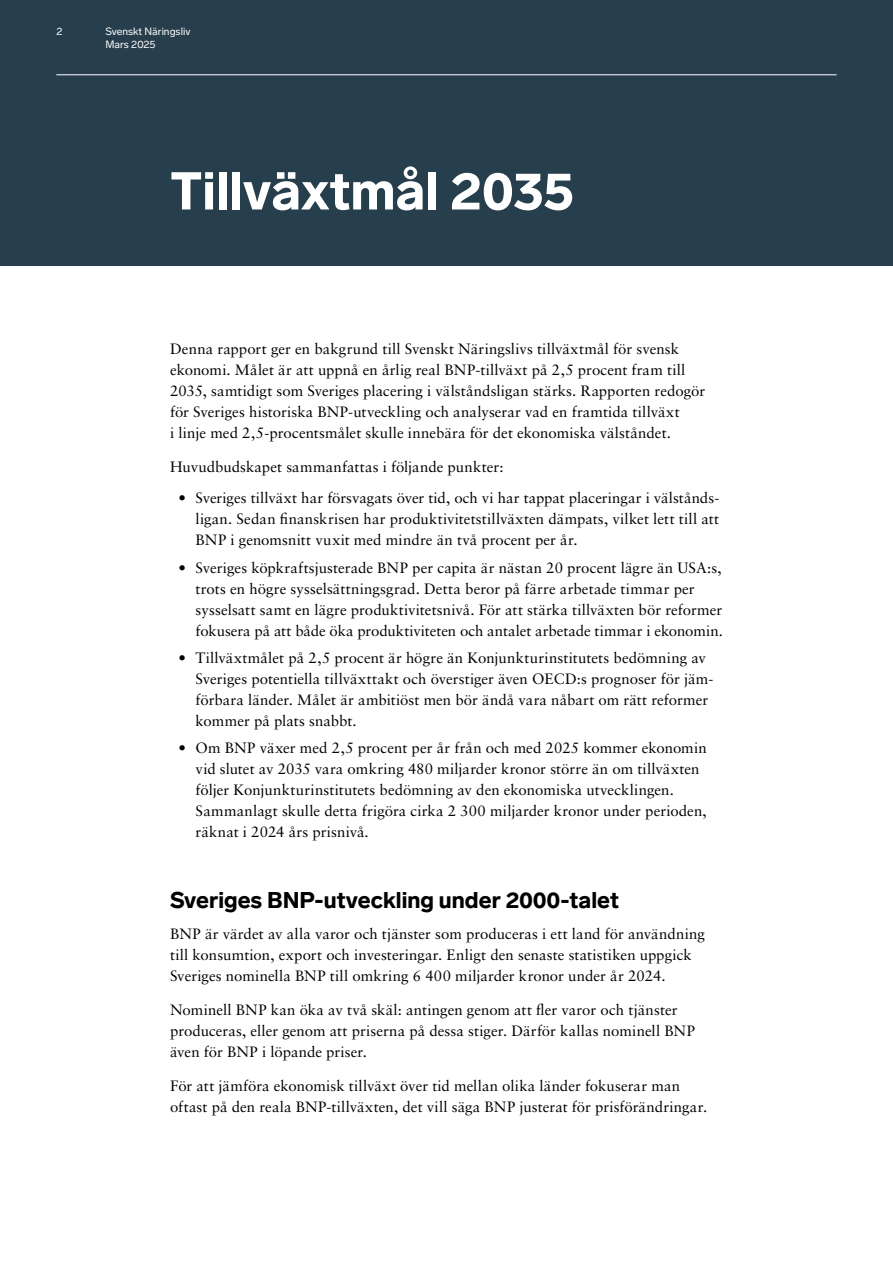
<style>
.page{position:relative;width:893px;height:1263px;background:#fff}
.page>*{position:absolute;margin:0;border:0;box-sizing:border-box;transform-origin:0 0}
.H1_Rubrik{font:900 52.5px "Lab Grotesque";color:#fff}
.H2_Rubrik{font:900 22.5px "Lab Grotesque";color:#000}
.Brödtext_med_punktlistor{font:15px/21px "Sabon LT Std";letter-spacing:.005em;color:#000}
.Brödtext{font:15px/21px "Sabon LT Std";letter-spacing:.005em;color:#000}
.Brödtext_under_H1{font:15px/21px "Sabon LT Std";letter-spacing:.005em;color:#000}
.t1{font:10.5px/12.6px "Lab Grotesque";color:#fff}
</style>
<div class="page">
<div style="left:0;top:0;width:893px;height:266px;background:#273e4d"></div>
<hr style="left:56px;top:75px;width:781px;height:1px;background:#fff">
<p class="t1" style="left:56px;top:25px;width:8px">2</p>
<p class="t1" style="left:106px;top:25px;width:86px">Svenskt Näringsliv<br>Mars 2025</p>
<h1 class="H1_Rubrik" style="left:170px;top:160px;width:406px">Tillväxtmål 2035</h1>
<p class="Brödtext_under_H1" style="left:170px;top:338px;width:537px">Denna rapport ger en bakgrund till Svenskt Näringslivs tillväxtmål för svensk ekonomi. Målet är att uppnå en årlig real BNP-tillväxt på 2,5 procent fram till 2035, samtidigt som Sveriges placering i välståndsligan stärks. Rapporten redogör för Sveriges historiska BNP-utveckling och analyserar vad en framtida tillväxt<br>i linje med 2,5-procentsmålet skulle innebära för det ekonomiska välståndet.</p>
<p class="Brödtext" style="left:170px;top:456px;width:335px">Huvudbudskapet sammanfattas i följande punkter:</p>
<p class="Brödtext_med_punktlistor" style="left:196px;top:487px;width:525px;text-align:justify;text-indent:-17px">• Sveriges tillväxt har försvagats över tid, och vi har tappat placeringar i välstånds&shy;ligan. Sedan finanskrisen har produktivitetstillväxten dämpats, vilket lett till att BNP i genomsnitt vuxit med mindre än två procent per år.</p>
<p class="Brödtext_med_punktlistor" style="left:196px;top:557px;width:529px;text-indent:-17px">• Sveriges köpkraftsjusterade BNP per capita är nästan 20 procent lägre än USA:s, trots en högre sysselsättningsgrad. Detta beror på färre arbetade timmar per sysselsatt samt en lägre produktivitetsnivå. För att stärka tillväxten bör reformer fokusera på att både öka produktiviteten och antalet arbetade timmar i ekonomin.</p>
<p class="Brödtext_med_punktlistor" style="left:196px;top:647px;width:519px;text-indent:-17px">• Tillväxtmålet på 2,5 procent är högre än Konjunkturinstitutets bedömning av Sveriges potentiella tillväxttakt och överstiger även OECD:s prognoser för jäm&shy;förbara länder. Målet är ambitiöst men bör ändå vara nåbart om rätt reformer kommer på plats snabbt.</p>
<p class="Brödtext_med_punktlistor" style="left:196px;top:737px;width:513px;text-indent:-17px">• Om BNP växer med 2,5 procent per år från och med 2025 kommer ekonomin vid slutet av 2035 vara omkring 480 miljarder kronor större än om tillväxten följer Konjunkturinstitutets bedömning av den ekonomiska utvecklingen.<br>Sammanlagt skulle detta frigöra cirka 2 300 miljarder kronor under perioden, räknat i 2024 års prisnivå.</p>
<h2 class="H2_Rubrik" style="left:170px;top:886px;width:450px">Sveriges BNP-utveckling under 2000-talet</h2>
<p class="Brödtext" style="left:170px;top:923px;width:536px">BNP är värdet av alla varor och tjänster som produceras i ett land för användning till konsumtion, export och investeringar. Enligt den senaste statistiken uppgick<br>Sveriges nominella BNP till omkring 6 400 miljarder kronor under år 2024.</p>
<p class="Brödtext" style="left:170px;top:999px;width:527px">Nominell BNP kan öka av två skäl: antingen genom att fler varor och tjänster produceras, eller genom att priserna på dessa stiger. Därför kallas nominell BNP även för BNP i löpande priser.</p>
<p class="Brödtext" style="left:170px;top:1075px;width:539px">För att jämföra ekonomisk tillväxt över tid mellan olika länder fokuserar man oftast på den reala BNP-tillväxten, det vill säga BNP justerat för prisförändringar.</p>
</div>
